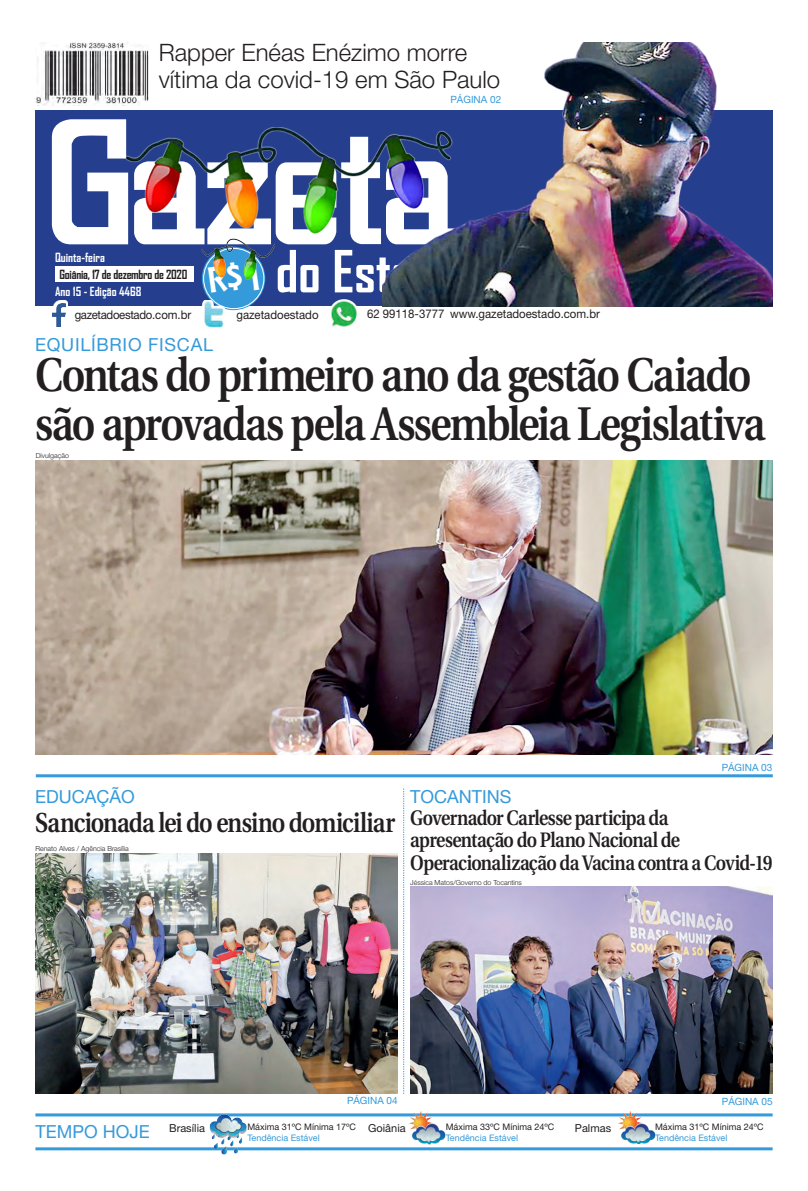
<style>
.page{position:relative;width:808px;height:1191px;background:#fff}
.page>*{position:absolute;margin:0;border:0;box-sizing:border-box;transform-origin:0 0}
.t1{font:700 55.6px "Agency FB";color:#fff}
.Manchete{font:600 47.2px/48.3px "Utopia";letter-spacing:-.04em;color:#231f20;scale:.86 1}
.Manchete-2{font:600 27.4px "Utopia";letter-spacing:-.04em;color:#231f20;scale:.85 1}
.t2{font:300 24px/27px "Helvetica Neue";color:#231f20}
.Manchete-3{font:600 20.9px/22px "Utopia";letter-spacing:-.035em;color:#231f20;scale:.85 1}
.Retranca{font:18px "Helvetica Neue";color:#349ada}
.Retranca-2{font:18px "Helvetica Neue";letter-spacing:.04em;color:#349ada}
.t3{font:700 12.1px "Agency FB";color:#fff}
.t4{font:700 12.1px "Agency FB";letter-spacing:-.02em;color:#231f20}
.t5{font:12px "Helvetica Neue";color:#231f20;scale:.95 1}
.t6{font:12px "Helvetica Neue";letter-spacing:-.03em;color:#231f20;scale:.95 1}
.Legenda{font:11px "Helvetica Neue";color:#231f20}
.Retranca-3{font:10px "Helvetica Neue";color:#349ada}
.Legenda-2{font:9px "Helvetica Neue";color:#231f20}
.Legenda-3{font:9px "Helvetica Neue";color:#349ada}
.Crédito_Fotógrafo{font:300 7px "Helvetica Neue";color:#231f20}
</style>
<div class="page">
<div style="left:35px;top:110px;width:737px;height:196px;background:#253f8e"></div>
<svg style="left:52px;top:119px;width:76px;height:125px"></svg>
<svg style="left:137px;top:240px;width:244px;height:4px"></svg>
<div style="left:55px;top:266px;width:138px;height:15px;background:#fff"></div>
<svg style="left:55px;top:300px;width:13px;height:27px"></svg>
<img style="left:52px;top:303px;width:13px;height:23px">
<hr style="left:35px;top:1113px;width:738px;height:3px;background:#349ada">
<hr style="left:35px;top:1147px;width:738px;height:3px;background:#349ada">
<img style="left:209px;top:1114px;width:37px;height:40px">
<img style="left:408px;top:1111px;width:38px;height:33px">
<img style="left:617px;top:1111px;width:38px;height:33px">
<svg style="left:403px;top:788px;width:1px;height:305px"></svg>
<svg style="left:202px;top:247px;width:63px;height:63px"></svg>
<img style="left:35px;top:43px;width:113px;height:63px">
<hr style="left:36px;top:774px;width:737px;height:3px;background:#349ada">
<img style="left:202px;top:300px;width:23px;height:29px">
<img style="left:330px;top:299px;width:28px;height:28px">
<img style="left:124px;top:127px;width:259px;height:113px">
<img style="left:201px;top:238px;width:74px;height:41px">
<img style="left:383px;top:43px;width:389px;height:263px">
<div style="left:157px;top:42px;width:344px;height:48px;background:#fff"></div>
<div style="left:450px;top:92px;width:52px;height:12px;background:#fff"></div>
<img style="left:410px;top:887px;width:363px;height:206px">
<img style="left:35px;top:853px;width:363px;height:240px">
<img style="left:35px;top:461px;width:737px;height:293px">
<svg style="left:208px;top:262px;width:51px;height:31px;background:#4ba0b5"></svg>
<p class="t2" style="left:159px;top:39px;width:343px">Rapper Enéas Enézimo morre vítima da covid-19 em São Paulo</p>
<p class="Retranca-3" style="left:450px;top:93px;width:52px">PÁGINA 02</p>
<p class="t3" style="left:55px;top:250px;width:51px">Quinta-feira</p>
<p class="t4" style="left:59px;top:267px;width:129px">Goiânia, 17 de dezembro de 2020</p>
<p class="t3" style="left:55px;top:283px;width:88px">Ano 15 - Edição 4468</p>
<p class="t6" style="left:75px;top:307px;width:124px">gazetadoestado.com.br</p>
<p class="Retranca-2" style="left:35px;top:333px;width:179px">EQUILÍBRIO FISCAL</p>
<p class="t1" style="left:276px;top:237px;width:184px">do Estado</p>
<p class="t5" style="left:236px;top:308px;width:88px">gazetadoestado</p>
<p class="t5" style="left:367px;top:307px;width:83px">62 99118-3777</p>
<p class="t5" style="left:450px;top:307px;width:159px">www.gazetadoestado.com.br</p>
<p class="Manchete" style="left:35px;top:352px;width:851px">Contas do primeiro ano da gestão Caiado são aprovadas pela Assembleia Legislativa</p>
<p class="Crédito_Fotógrafo" style="left:36px;top:451px;width:35px">Divulgação</p>
<p class="Retranca" style="left:35px;top:785px;width:101px">EDUCAÇÃO</p>
<p class="Manchete-2" style="left:35px;top:807px;width:425px">Sancionada lei do ensino domiciliar</p>
<p class="Crédito_Fotógrafo" style="left:35px;top:844px;width:95px">Renato Alves / Agência Brasília</p>
<p class="Retranca-3" style="left:722px;top:761px;width:52px">PÁGINA 03</p>
<p class="Retranca" style="left:410px;top:785px;width:103px">TOCANTINS</p>
<p class="Manchete-3" style="left:410px;top:807px;width:428px">Governador Carlesse participa da apresentação do Plano Nacional de<br>Operacionalização da Vacina contra a Covid-19</p>
<p class="Crédito_Fotógrafo" style="left:410px;top:877px;width:113px">Jéssica Matos/Governo do Tocantins</p>
<p class="Retranca-3" style="left:347px;top:1094px;width:52px">PÁGINA 04</p>
<p class="Retranca-3" style="left:722px;top:1095px;width:52px">PÁGINA 05</p>
<p class="Retranca" style="left:35px;top:1120px;width:116px">TEMPO HOJE</p>
<p class="Legenda" style="left:169px;top:1121px;width:37px">Brasília</p>
<p class="Legenda-2" style="left:247px;top:1121px;width:110px">Máxima 31ºC Mínima 17ºC</p>
<p class="Legenda" style="left:368px;top:1121px;width:39px">Goiânia</p>
<p class="Legenda" style="left:575px;top:1121px;width:38px">Palmas</p>
<p class="Legenda-3" style="left:247px;top:1132px;width:74px">Tendência Estável</p>
<p class="Legenda-2" style="left:446px;top:1121px;width:110px">Máxima 33ºC Mínima 24ºC</p>
<p class="Legenda-3" style="left:446px;top:1132px;width:74px">Tendência Estável</p>
<p class="Legenda-2" style="left:655px;top:1121px;width:110px">Máxima 31ºC Mínima 24ºC</p>
<p class="Legenda-3" style="left:655px;top:1132px;width:74px">Tendência Estável</p>
</div>
